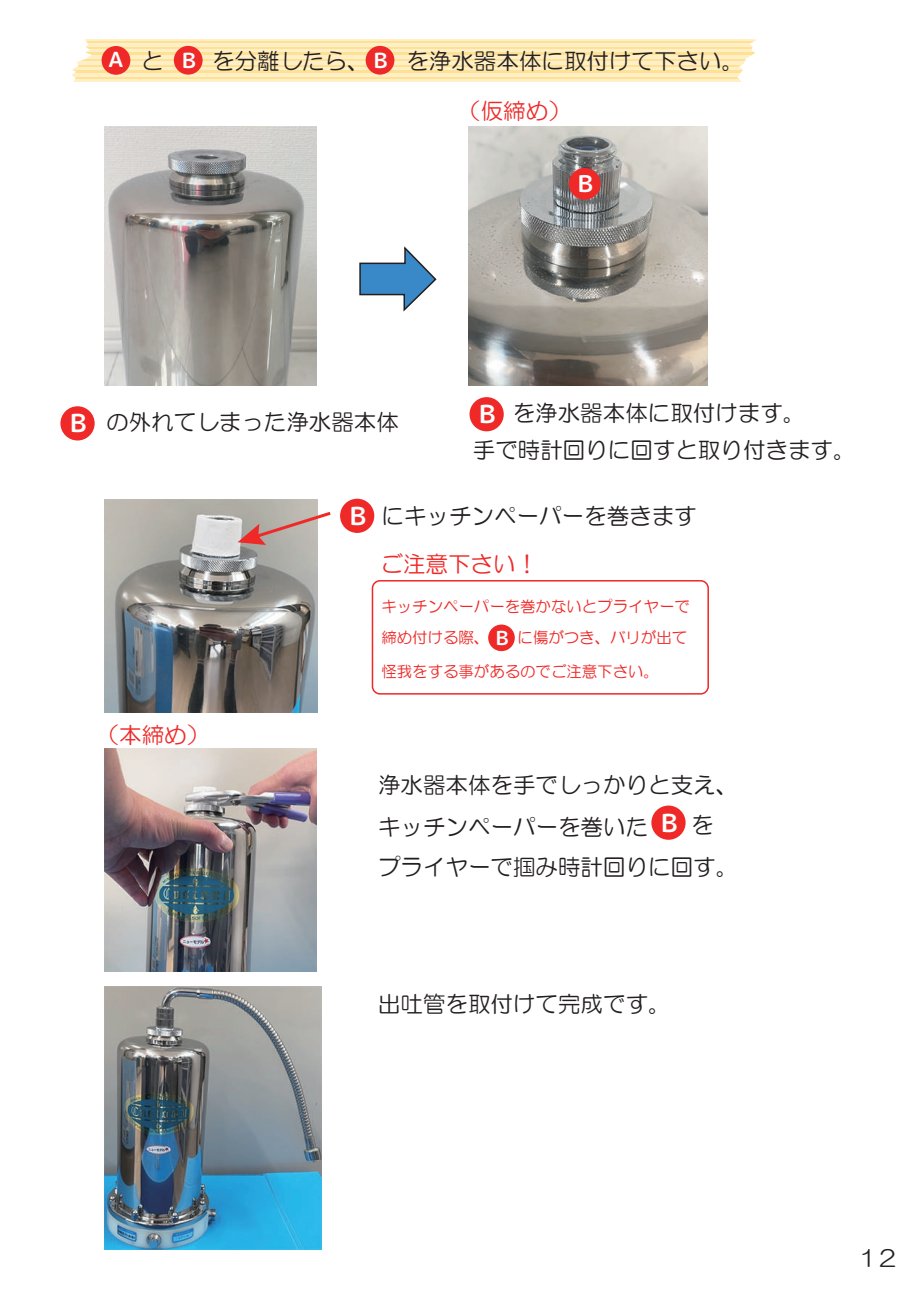
<style>
.page{position:relative;width:919px;height:1289px;background:#fff}
.page>*{position:absolute;margin:0;border:0;box-sizing:border-box;transform-origin:0 0}
.t1{font:22.95px "rounded l mplus 1 c bold";color:#fff}
.t2{font:22.5px/40.8px "HG Maru Gothic MPRO";color:#231f20}
.t3{font:22.5px "HG Maru Gothic MPRO";color:#ee2928}
.t4{font:19.2px "rounded l mplus 1 c bold";color:#fff}
.t5{font:15.45px "HG Maru Gothic MPRO";color:#ee2826}
.s1{font-family:"rounded l mplus 1 c bold";font-size:20.85px;color:#fff}
.s2{font-family:"rounded l mplus 1 c bold";font-size:24.75px;color:#fff}
</style>
<div class="page">
<svg style="left:72px;top:39px;width:684px;height:43px;background:#feeab6"></svg>
<img style="left:105px;top:126px;width:211px;height:259px">
<div style="left:174px;top:46px;width:28px;height:29px;background:#ee2928;border-radius:50%"></div>
<div style="left:102px;top:46px;width:28px;height:29px;background:#ee2928;border-radius:50%"></div>
<div style="left:365px;top:46px;width:29px;height:29px;background:#ee2928;border-radius:50%"></div>
<img style="left:468px;top:126px;width:239px;height:259px">
<div style="left:569px;top:168px;width:31px;height:32px;background:#ee2928;border-radius:50%"></div>
<img style="left:105px;top:499px;width:213px;height:213px">
<div style="left:340px;top:498px;width:34px;height:35px;background:#ee2928;border-radius:50%"></div>
<div style="left:469px;top:397px;width:34px;height:34px;background:#ee2928;border-radius:50%"></div>
<div style="left:488px;top:624px;width:26px;height:27px;background:#ee2928;border-radius:50%"></div>
<div style="left:371px;top:580px;width:338px;height:114px;border:2px solid #ee2826;border-radius:8px"></div>
<svg style="left:237px;top:509px;width:94px;height:36px;background:#c6aaa5"></svg>
<img style="left:105px;top:748px;width:211px;height:223px">
<div style="left:651px;top:805px;width:34px;height:34px;background:#ee2928;border-radius:50%"></div>
<img style="left:105px;top:986px;width:216px;height:263px">
<div style="left:60px;top:406px;width:35px;height:34px;background:#ee2928;border-radius:50%"></div>
<svg style="left:359px;top:246px;width:77px;height:65px"></svg>
<p class="t2" style="left:105px;top:40px;width:640px"><span class="s1">Ａ</span> と <span class="s1">Ｂ</span> を分離したら、<span class="s1">Ｂ</span> を浄水器本体に取付けて下さい。</p>
<p class="t3" style="left:458px;top:99px;width:114px">（仮締め）</p>
<p class="t1" style="left:573px;top:167px;width:24px">Ｂ</p>
<p class="t2" style="left:66px;top:402px;width:335px"><span class="s2">Ｂ</span> の外れてしまった浄水器本体</p>
<p class="t2" style="left:473px;top:395px;width:384px;line-height:36.6px"><span class="s2">Ｂ</span>を浄水器本体に取付けます。<br>手で時計回りに回すと取り付きます。</p>
<p class="t2" style="left:345px;top:495px;width:353px"><span class="s2">Ｂ</span>にキッチンペーパーを巻きます</p>
<p class="t3" style="left:380px;top:553px;width:159px">ご注意下さい！</p>
<p class="t5" style="left:381px;top:599px;width:310px">キッチンペーパーを巻かないとプライヤーで</p>
<p class="t5" style="left:381px;top:630px;width:307px">締め付ける際、　　 に傷がつき、バリが出て</p>
<p class="t4" style="left:492px;top:624px;width:21px">Ｂ</p>
<p class="t3" style="left:97px;top:723px;width:114px">（本締め）</p>
<p class="t5" style="left:381px;top:663px;width:279px">怪我をする事があるのでご注意下さい。</p>
<p class="t2" style="left:378px;top:764px;width:362px">浄水器本体を手でしっかりと支え、キッチンペーパーを巻いた<span class="s2">Ｂ</span>をプライヤーで掴み時計回りに回す。</p>
<p class="t2" style="left:378px;top:983px;width:294px">出吐管を取付けて完成です。</p>
<p class="t2" style="left:859px;top:1237px;width:41px">1２</p>
</div>
